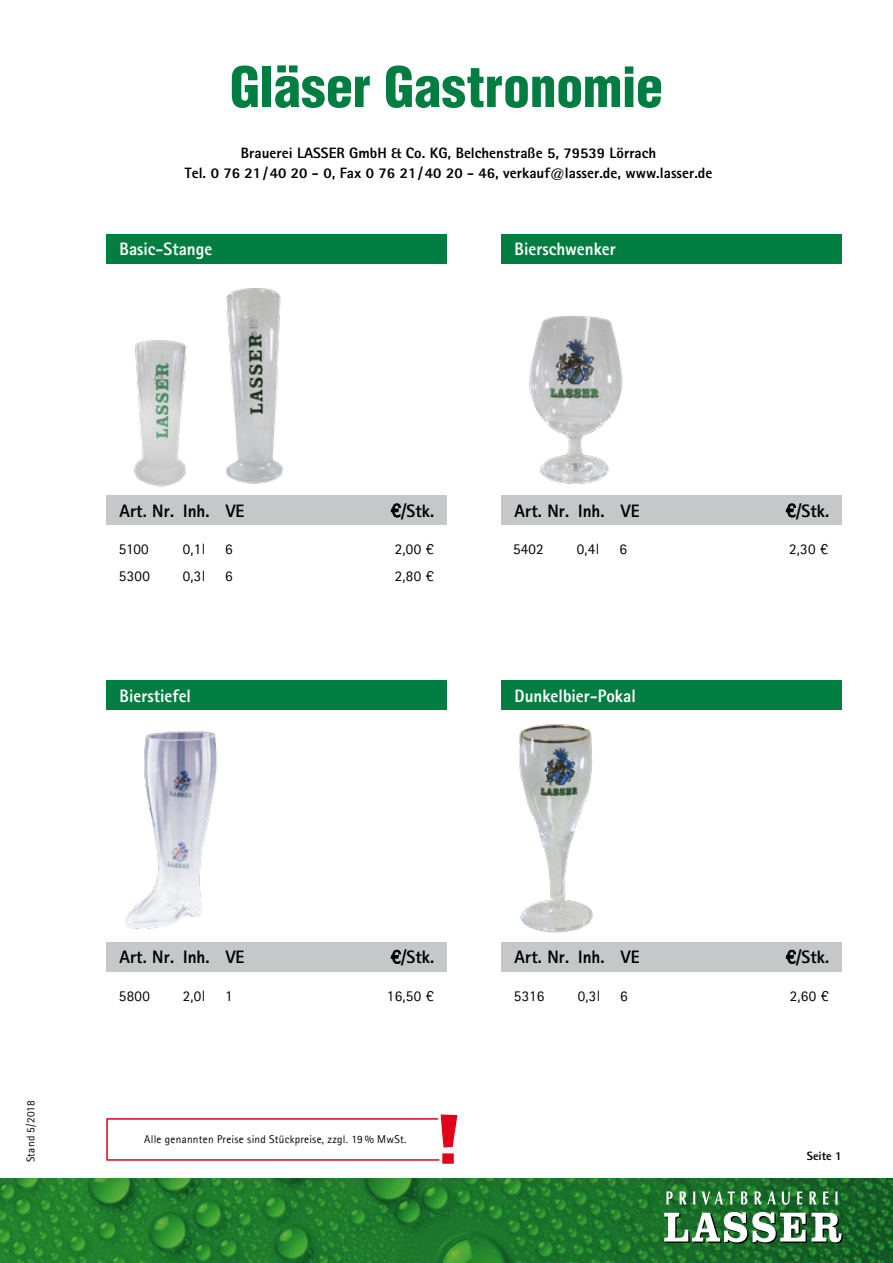
<style>
.page{position:relative;width:893px;height:1263px;background:#fff}
.page>*{position:absolute;margin:0;border:0;box-sizing:border-box;transform-origin:0 0}
.t1{font:900 68.55px "Lithos Pro";color:#e2001a}
.t2{font:900 condensed 54px "Helvetica";letter-spacing:-.005em;color:#007d40}
.t3{font:800 18px "Rotis Sans Serif";color:#000;scale:.95 1}
.t4{font:800 18px "Rotis Sans Serif";color:#fff;scale:.95 1}
.t5{font:800 15px/19.5px "Rotis Sans Serif";color:#000;text-align:center}
.t6{font:15px "Agfa Rotis Sans Serif";letter-spacing:.02em;color:#000}
.t7{font:800 12px "Rotis Sans Serif";color:#000}
.t8{font:11.25px "Agfa Rotis Sans Serif";letter-spacing:.02em;color:#000}
.s1{font-family:"Agfa Rotis Sans Serif";font-weight:400;font-size:19.5px}
</style>
<div class="page">
<div style="left:107px;top:234px;width:340px;height:30px;background:#007d40"></div>
<div style="left:107px;top:680px;width:340px;height:30px;background:#007d40"></div>
<div style="left:502px;top:234px;width:340px;height:30px;background:#007d40"></div>
<div style="left:502px;top:495px;width:340px;height:30px;background:#c6c7c8"></div>
<svg style="left:786px;top:503px;width:10px;height:15px"></svg>
<img style="left:529px;top:315px;width:94px;height:169px">
<img style="left:226px;top:288px;width:57px;height:196px">
<img style="left:134px;top:340px;width:53px;height:147px">
<img style="left:125px;top:731px;width:93px;height:198px">
<div style="left:107px;top:942px;width:340px;height:30px;background:#c6c7c8"></div>
<svg style="left:391px;top:950px;width:10px;height:14px"></svg>
<div style="left:107px;top:495px;width:340px;height:30px;background:#c6c7c8"></div>
<svg style="left:391px;top:503px;width:10px;height:15px"></svg>
<div style="left:106px;top:1118px;width:343px;height:43px;border:2px solid #e2001a"></div>
<svg style="left:434px;top:1118px;width:15px;height:43px"></svg>
<div style="left:502px;top:680px;width:340px;height:30px;background:#007d40"></div>
<div style="left:502px;top:942px;width:340px;height:30px;background:#c6c7c8"></div>
<svg style="left:786px;top:950px;width:10px;height:14px"></svg>
<img style="left:519px;top:724px;width:74px;height:209px">
<img style="left:0;top:1178px;width:893px;height:85px">
<svg style="left:664px;top:1212px;width:179px;height:32px"></svg>
<svg style="left:666px;top:1191px;width:7px;height:13px"></svg>
<svg style="left:679px;top:1191px;width:8px;height:13px"></svg>
<svg style="left:693px;top:1191px;width:2px;height:13px"></svg>
<svg style="left:702px;top:1191px;width:33px;height:13px"></svg>
<svg style="left:741px;top:1191px;width:6px;height:13px"></svg>
<svg style="left:754px;top:1191px;width:22px;height:13px"></svg>
<svg style="left:782px;top:1191px;width:8px;height:14px"></svg>
<svg style="left:797px;top:1191px;width:5px;height:13px"></svg>
<svg style="left:809px;top:1191px;width:8px;height:13px"></svg>
<svg style="left:823px;top:1191px;width:5px;height:13px"></svg>
<svg style="left:835px;top:1191px;width:3px;height:13px"></svg>
<h2 class="t2" style="left:230px;top:53px;width:434px">Gläser Gastronomie</h2>
<p class="t5" style="left:185px;top:143px;width:529px">Brauerei LASSER GmbH &amp; Co. KG, Belchenstraße 5, 79539 Lörrach<br>Tel. 0 76 21/40 20 - 0, Fax 0 76 21/40 20 - 46, verkauf@lasser.de, www.lasser.de</p>
<p class="t4" style="left:119px;top:238px;width:99px">Basic-Stange</p>
<p class="t4" style="left:514px;top:238px;width:108px">Bierschwenker</p>
<p class="t3" style="left:119px;top:499px;width:133px">Art. Nr. Inh. VE</p>
<p class="t3" style="left:391px;top:499px;width:47px"><span class="s1">€</span>/Stk.</p>
<p class="t6" style="left:119px;top:540px;width:31px">5100</p>
<p class="t6" style="left:183px;top:540px;width:24px">0,1l</p>
<p class="t6" style="left:225px;top:540px;width:9px">6</p>
<p class="t6" style="left:395px;top:540px;width:40px">2,00 €</p>
<p class="t6" style="left:119px;top:567px;width:32px">5300</p>
<p class="t6" style="left:183px;top:567px;width:24px">0,3l</p>
<p class="t6" style="left:225px;top:567px;width:9px">6</p>
<p class="t6" style="left:395px;top:567px;width:40px">2,80 €</p>
<p class="t4" style="left:119px;top:684px;width:77px">Bierstiefel</p>
<p class="t3" style="left:514px;top:499px;width:133px">Art. Nr. Inh. VE</p>
<p class="t3" style="left:786px;top:499px;width:47px"><span class="s1">€</span>/Stk.</p>
<p class="t6" style="left:513px;top:540px;width:32px">5402</p>
<p class="t6" style="left:577px;top:540px;width:24px">0,4l</p>
<p class="t6" style="left:619px;top:540px;width:9px">6</p>
<p class="t6" style="left:789px;top:540px;width:41px">2,30 €</p>
<p class="t4" style="left:514px;top:684px;width:129px">Dunkelbier-Pokal</p>
<p class="t8" style="left:24px;top:1162px;width:63px;rotate:-90deg">Stand 5/2018</p>
<p class="t3" style="left:119px;top:946px;width:133px">Art. Nr. Inh. VE</p>
<p class="t3" style="left:391px;top:946px;width:47px"><span class="s1">€</span>/Stk.</p>
<p class="t6" style="left:119px;top:987px;width:32px">5800</p>
<p class="t6" style="left:183px;top:987px;width:24px">2,0l</p>
<p class="t6" style="left:225px;top:987px;width:9px">1</p>
<p class="t6" style="left:387px;top:987px;width:48px">16,50 €</p>
<p class="t8" style="left:144px;top:1133px;width:264px">Alle genannten Preise sind Stückpreise, zzgl. 19 % MwSt.</p>
<h1 class="t1" style="left:438px;top:1097px;width:24px">!</h1>
<p class="t3" style="left:514px;top:946px;width:133px">Art. Nr. Inh. VE</p>
<p class="t3" style="left:786px;top:946px;width:47px"><span class="s1">€</span>/Stk.</p>
<p class="t6" style="left:514px;top:987px;width:32px">5316</p>
<p class="t6" style="left:578px;top:987px;width:24px">0,3l</p>
<p class="t6" style="left:620px;top:987px;width:9px">6</p>
<p class="t6" style="left:790px;top:987px;width:41px">2,60 €</p>
<p class="t7" style="left:807px;top:1148px;width:37px">Seite 1</p>
</div>
